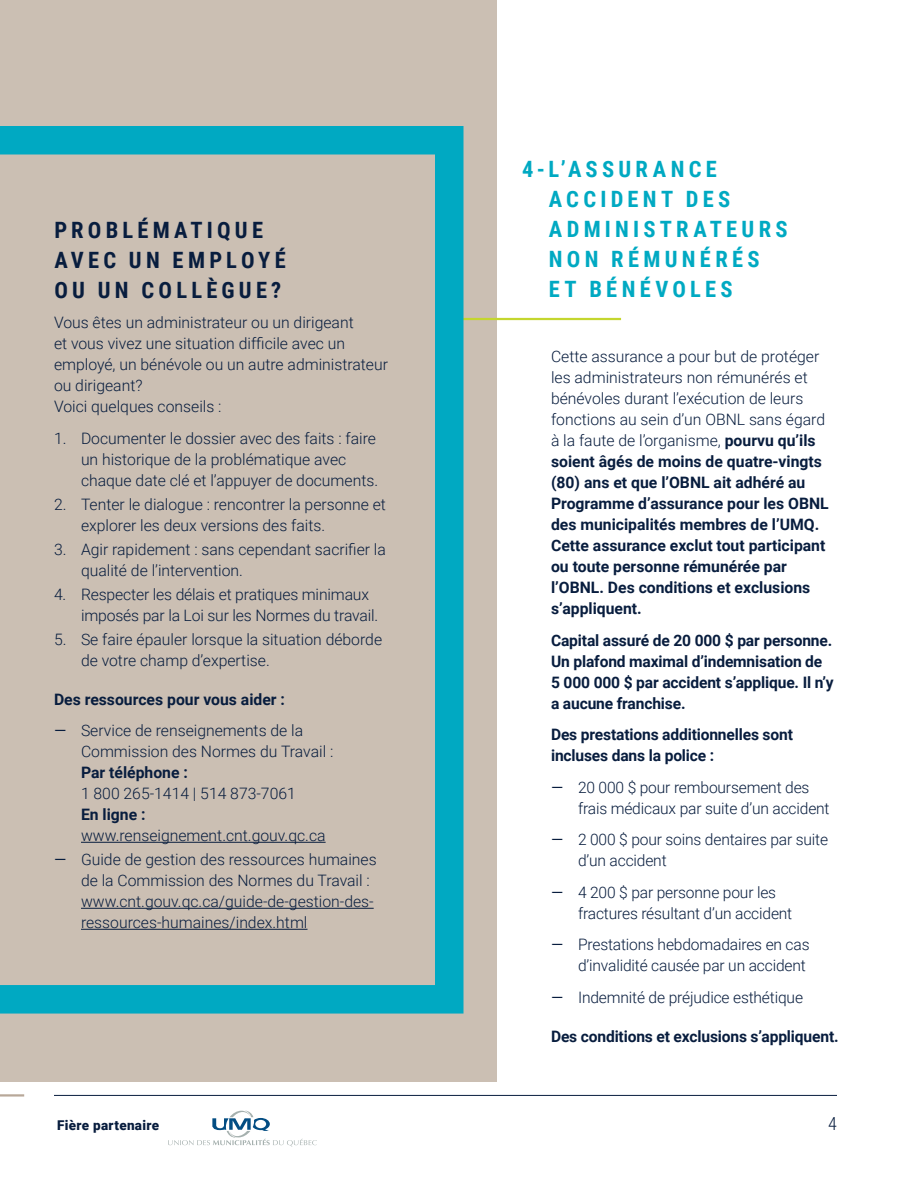
<style>
.page{position:relative;width:918px;height:1188px;background:#fff}
.page>*{position:absolute;margin:0;border:0;box-sizing:border-box;transform-origin:0 0}
.t1{font:700 22.5px/30px "Roboto Condensed";letter-spacing:.19em;color:#00a9c2}
.t2{font:700 22.5px/30px "Roboto Condensed";letter-spacing:.185em;color:#081d3e}
.t3{font:300 18px "Roboto Condensed";color:#081d3e}
.t4{font:300 15.75px/21px "Roboto";color:#081d3e}
.t5{font:700 15.75px/21px "Roboto";color:#081d3e}
.t6{font:900 13.5px "Roboto";letter-spacing:.025em;color:#081d3e}
.s1{font-weight:400}
.s2{font-weight:700}
.s3{font-weight:300}
</style>
<div class="page">
<div style="left:0;top:0;width:497px;height:1081px;background:#cbbfb3"></div>
<hr style="left:0;top:1094px;width:24px;height:3px;background:#b8a899">
<hr style="left:54px;top:1095px;width:783px;height:1px;background:#081d3e">
<hr style="left:459px;top:318px;width:162px;height:2px;background:#c4d62e">
<svg style="left:0;top:126px;width:464px;height:888px"></svg>
<svg style="left:168px;top:1111px;width:149px;height:36px"></svg>
<h2 class="t2" style="left:54px;top:214px;width:233px">PROBLÉMATIQUE<br>AVEC UN EMPLOYÉ<br>OU UN COLLÈGUE?</h2>
<p class="t4" style="left:54px;top:311px;width:336px">Vous êtes un administrateur ou un dirigeant<br>et vous vivez une situation difficile avec un employé, un bénévole ou un autre administrateur ou dirigeant?<br>Voici quelques conseils :</p>
<p class="t4" style="left:81px;top:427px;width:299px;text-indent:-27px">1. Documenter le dossier avec des faits : faire un historique de la problématique avec chaque date clé et l’appuyer de documents.</p>
<p class="t4" style="left:81px;top:493px;width:307px;text-indent:-27px">2. Tenter le dialogue : rencontrer la personne et explorer les deux versions des faits.</p>
<p class="t4" style="left:81px;top:538px;width:306px;text-indent:-27px">3. Agir rapidement : sans cependant sacrifier la qualité de l’intervention.</p>
<p class="t4" style="left:81px;top:583px;width:299px;text-indent:-27px">4. Respecter les délais et pratiques minimaux imposés par la Loi sur les Normes du travail.</p>
<p class="t4" style="left:81px;top:628px;width:303px;text-indent:-27px">5. Se faire épauler lorsque la situation déborde de votre champ d’expertise.</p>
<p class="t5" style="left:54px;top:688px;width:233px">Des ressources pour vous aider :</p>
<p class="t4" style="left:81px;top:719px;width:254px;text-indent:-27px"><span class="s1">—</span> Service de renseignements de la<br>Commission des Normes du Travail :<br><span class="s2">Par téléphone :<br></span>1 800 265-1414 | 514 873-7061<br><span class="s2">En ligne : </span>www.renseignement.cnt.gouv.qc.ca</p>
<p class="t4" style="left:81px;top:848px;width:297px;text-indent:-27px"><span class="s1">—</span> Guide de gestion des ressources humaines de la Commission des Normes du Travail : www.cnt.gouv.qc.ca/guide-de-gestion-des&shy;ressources-humaines/index.html</p>
<h2 class="t1" style="left:549px;top:154px;width:240px;text-indent:-27px">4-L’ASSURANCE<br>ACCIDENT DES<br>ADMINISTRATEURS<br>NON RÉMUNÉRÉS<br>ET BÉNÉVOLES</h2>
<p class="t5" style="left:551px;top:345px;width:279px"><span class="s3">Cette assurance a pour but de protéger les administrateurs non rémunérés et bénévoles durant l’exécution de leurs fonctions au sein d’un OBNL sans égard à la faute de l’organisme,</span> pourvu qu’ils soient âgés de moins de quatre-vingts (80) ans et que l’OBNL ait adhéré au Programme d’assurance pour les OBNL des municipalités membres de l’UMQ.<br>Cette assurance exclut tout participant ou toute personne rémunérée par l’OBNL. Des conditions et exclusions s’appliquent.</p>
<p class="t5" style="left:551px;top:629px;width:284px">Capital assuré de 20 000 $ par personne.<br>Un plafond maximal d’indemnisation de 5 000 000 $ par accident s’applique. Il n’y a aucune franchise.</p>
<p class="t5" style="left:551px;top:723px;width:243px">Des prestations additionnelles sont incluses dans la police :</p>
<p class="t4" style="left:578px;top:776px;width:253px;text-indent:-27px"><span class="s1">—</span> 20 000 $ pour remboursement des frais médicaux par suite d’un accident</p>
<p class="t4" style="left:578px;top:828px;width:252px;text-indent:-27px"><span class="s1">—</span> 2 000 $ pour soins dentaires par suite d’un accident</p>
<p class="t4" style="left:578px;top:881px;width:216px;text-indent:-27px"><span class="s1">—</span> 4 200 $ par personne pour les fractures résultant d’un accident</p>
<p class="t4" style="left:551px;top:933px;width:260px;text-align:right"><span class="s1">—</span> Prestations hebdomadaires en cas d’invalidité causée par un accident</p>
<p class="t4" style="left:551px;top:986px;width:254px"><span class="s1">—</span> Indemnité de préjudice esthétique</p>
<p class="t5" style="left:551px;top:1025px;width:289px">Des conditions et exclusions s’appliquent.</p>
<p class="t6" style="left:57px;top:1116px;width:104px">Fière partenaire</p>
<p class="t3" style="left:828px;top:1111px;width:10px">4</p>
</div>
